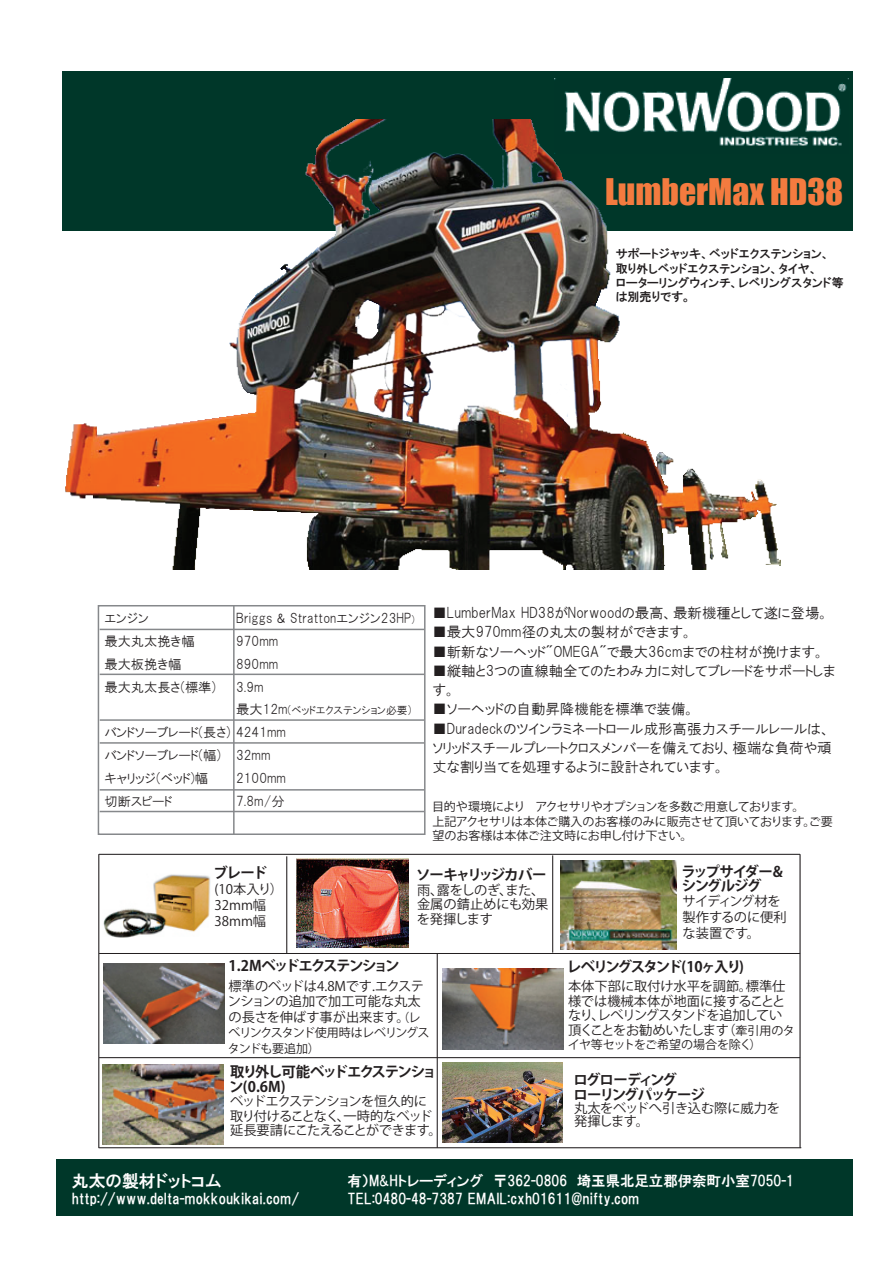
<style>
.page{position:relative;width:893px;height:1263px;background:#fff}
.page>*{position:absolute;margin:0;border:0;box-sizing:border-box;transform-origin:0 0}
.t1{font:33.75px "Impact";color:#f47b3f}
.t2{font:16.8px "HGP Gothic E";color:#fff}
.t3{font:14.4px/19.2px "HGP Gothic M";color:#231f20}
.t4{font:14.4px/17.4px "HGP Gothic E";color:#fff}
.t5{font:700 14.4px/14.4px "Koz Go Pro";letter-spacing:-.12em;color:#231f20}
.t6{font:700 14.4px/14.4px "Koz Go Pro";letter-spacing:-.1em;color:#231f20}
.t7{font:700 14.4px "Koz Go Pro";letter-spacing:-.08em;color:#231f20}
.t8{font:13.2px/14.4px "Koz Go Pro";letter-spacing:-.02em;color:#231f20}
.t9{font:13.2px/22.8px "HGP Gothic M";color:#231f20}
.t10{font:13.2px/15.6px "Koz Go Pro";color:#231f20}
.t11{font:13.2px/14.4px "Koz Go Pro";letter-spacing:-.075em;color:#231f20}
.t12{font:12px/14.4px "Koz Go Pro";letter-spacing:-.03em;color:#231f20}
.t13{font:12px/14.4px "HGP Gothic E";color:#231f20}
.t14{font:12px/15.6px "Koz Go Pro";letter-spacing:-.08em;color:#231f20}
.t15{font:10.8px "HGP Gothic M";color:#231f20}
.s1{font-size:9.6px}
.s2{font-size:13.2px}
.s3{font-size:12px}
</style>
<div class="page">
<div style="left:62px;top:71px;width:791px;height:160px;background:#003729"></div>
<img style="left:103px;top:874px;width:108px;height:64px">
<img style="left:104px;top:963px;width:120px;height:81px">
<img style="left:443px;top:968px;width:120px;height:81px">
<img style="left:103px;top:1064px;width:120px;height:81px">
<img style="left:560px;top:860px;width:116px;height:89px">
<img style="left:554px;top:79px;width:293px;height:67px">
<hr style="left:99px;top:854px;width:701px;height:1px;background:#231f20">
<hr style="left:99px;top:1057px;width:701px;height:1px;background:#231f20">
<hr style="left:99px;top:953px;width:701px;height:1px;background:#231f20">
<hr style="left:800px;top:854px;width:1px;height:294px;background:#231f20">
<hr style="left:98px;top:854px;width:1px;height:294px;background:#231f20">
<hr style="left:437px;top:953px;width:1px;height:195px;background:#231f20">
<hr style="left:99px;top:1147px;width:702px;height:1px;background:#231f20">
<div style="left:98px;top:605px;width:328px;height:230px;border:2px solid #86888b"></div>
<hr style="left:100px;top:789px;width:324px;height:2px;background:#86888b">
<hr style="left:100px;top:719px;width:324px;height:2px;background:#86888b">
<hr style="left:100px;top:674px;width:324px;height:1px;background:#86888b">
<hr style="left:100px;top:742px;width:324px;height:2px;background:#86888b">
<hr style="left:233px;top:606px;width:2px;height:228px;background:#86888b">
<img style="left:297px;top:858px;width:112px;height:90px">
<hr style="left:552px;top:855px;width:1px;height:97px;background:#231f20">
<hr style="left:286px;top:856px;width:1px;height:97px;background:#231f20">
<img style="left:443px;top:1062px;width:120px;height:80px">
<hr style="left:100px;top:811px;width:324px;height:1px;background:#86888b">
<hr style="left:100px;top:629px;width:324px;height:1px;background:#86888b">
<div style="left:56px;top:1159px;width:797px;height:57px;background:#003729"></div>
<img style="left:65px;top:120px;width:715px;height:450px">
<h1 class="t1" style="left:605px;top:165px;width:240px">LumberMax HD38</h1>
<p class="t13" style="left:616px;top:247px;width:229px">サポートジャッキ、ベッドエクステンション、　取り外しベッドエクステンション、タイヤ、<br>ローターリングウィンチ、レベリングスタンド等は別売りです。</p>
<p class="t9" style="left:236px;top:607px;width:180px">Briggs &amp; Strattonエンジン23HP<span class="s1">)<br></span>970mm<br>890mm<br>3.9m</p>
<p class="t15" style="left:236px;top:705px;width:177px"><span class="s2">最大12m</span>(ベッドエクステンション必要)</p>
<p class="t9" style="left:236px;top:744px;width:51px">32mm<br>2100mm<br>7.8m/分</p>
<p class="t9" style="left:104px;top:607px;width:113px">エンジン<br>最大丸太挽き幅<br>最大板挽き幅<br>最大丸太長さ(標準)</p>
<p class="t9" style="left:104px;top:721px;width:183px">バンドソーブレード(長さ) 4241mmバンドソーブレード(幅)<br>キャリッジ(ベッド)幅<br>切断スピード</p>
<p class="t3" style="left:432px;top:603px;width:398px">■LumberMax HD38がNorwoodの最高、最新機種として遂に登場。</p>
<p class="t3" style="left:432px;top:622px;width:262px">■最大970mm径の丸太の製材ができます。</p>
<p class="t3" style="left:432px;top:642px;width:394px">■斬新なソーヘッド"OMEGA"で最大36cmまでの柱材が挽けます。</p>
<p class="t3" style="left:432px;top:661px;width:404px">■縦軸と3つの直線軸全てのたわみ力に対してブレードをサポートします。</p>
<p class="t3" style="left:432px;top:699px;width:264px">■ソーヘッドの自動昇降機能を標準で装備。</p>
<p class="t3" style="left:432px;top:719px;width:401px;text-align:justify">■Duradeckのツインラミネートロール成形高張力スチールレールは、ソリッドスチールプレートクロスメンバーを備えており、極端な負荷や頑丈な割り当てを処理するように設計されています。</p>
<p class="t12" style="left:432px;top:800px;width:402px">目的や環境により　アクセサリやオプションを多数ご用意しております。<br>上記アクセサリは本体ご購入のお客様のみに販売させて頂いております。ご要望のお客様は本体ご注文時にお申し付け下さい。</p>
<p class="t5" style="left:213px;top:866px;width:55px">ブレード</p>
<p class="t10" style="left:214px;top:881px;width:70px">(10本入り）<br>32mm幅<br>38mm幅</p>
<p class="t7" style="left:416px;top:866px;width:132px">ソーキャリッジカバー</p>
<p class="t8" style="left:417px;top:883px;width:133px">雨、露をしのぎ、また、金属の錆止めにも効果を発揮します</p>
<p class="t5" style="left:229px;top:960px;width:172px">1.2Mベッドエクステンション</p>
<p class="t10" style="left:228px;top:978px;width:198px">標準のベッドは4.8Mです.エクステンションの追加で加工可能な丸太の長さを伸ばす事が出来ます。<span class="s3">（レ</span></p>
<p class="t14" style="left:228px;top:1025px;width:203px">べリンクスタンド使用時はレベリングスタンドも要追加）</p>
<p class="t5" style="left:229px;top:1065px;width:209px">取り外し可能ベッドエクステンション(0.6M)</p>
<p class="t11" style="left:230px;top:1094px;width:213px">ベッドエクステンションを恒久的に取り付けることなく、一時的なベッド延長要請にこたえることができます。</p>
<p class="t5" style="left:682px;top:865px;width:103px">ラップサイダー&amp;シングルジグ</p>
<p class="t8" style="left:683px;top:893px;width:106px;line-height:15.9px">サイディング材を製作するのに便利な装置です。</p>
<p class="t5" style="left:567px;top:960px;width:179px">レベリングスタンド(10ヶ入り)</p>
<p class="t8" style="left:568px;top:979px;width:228px">本体下部に取付け水平を調節。標準仕様では機械本体が地面に接することとなり、レべリングスタンドを追加してい頂くことをお勧めいたします（<span class="s3">牽引用のタ</span></p>
<p class="t12" style="left:568px;top:1038px;width:195px">イヤ等セットをご希望の場合を除く）</p>
<p class="t6" style="left:573px;top:1073px;width:133px">ログローディング<br>ローリングパッケージ</p>
<p class="t8" style="left:574px;top:1102px;width:207px;line-height:13.2px">丸太をベッドへ引き込む際に威力を発揮します。</p>
<p class="t2" style="left:72px;top:1172px;width:151px">丸太の製材ドットコム</p>
<p class="t4" style="left:72px;top:1190px;width:229px">http://www.delta-mokkoukikai.com/</p>
<p class="t4" style="left:347px;top:1172px;width:448px">有）M&amp;Hトレーディング　〒362-0806　埼玉県北足立郡伊奈町小室7050-1<br>TEL:0480-48-7387 EMAIL:cxh01611@nifty.com</p>
</div>
